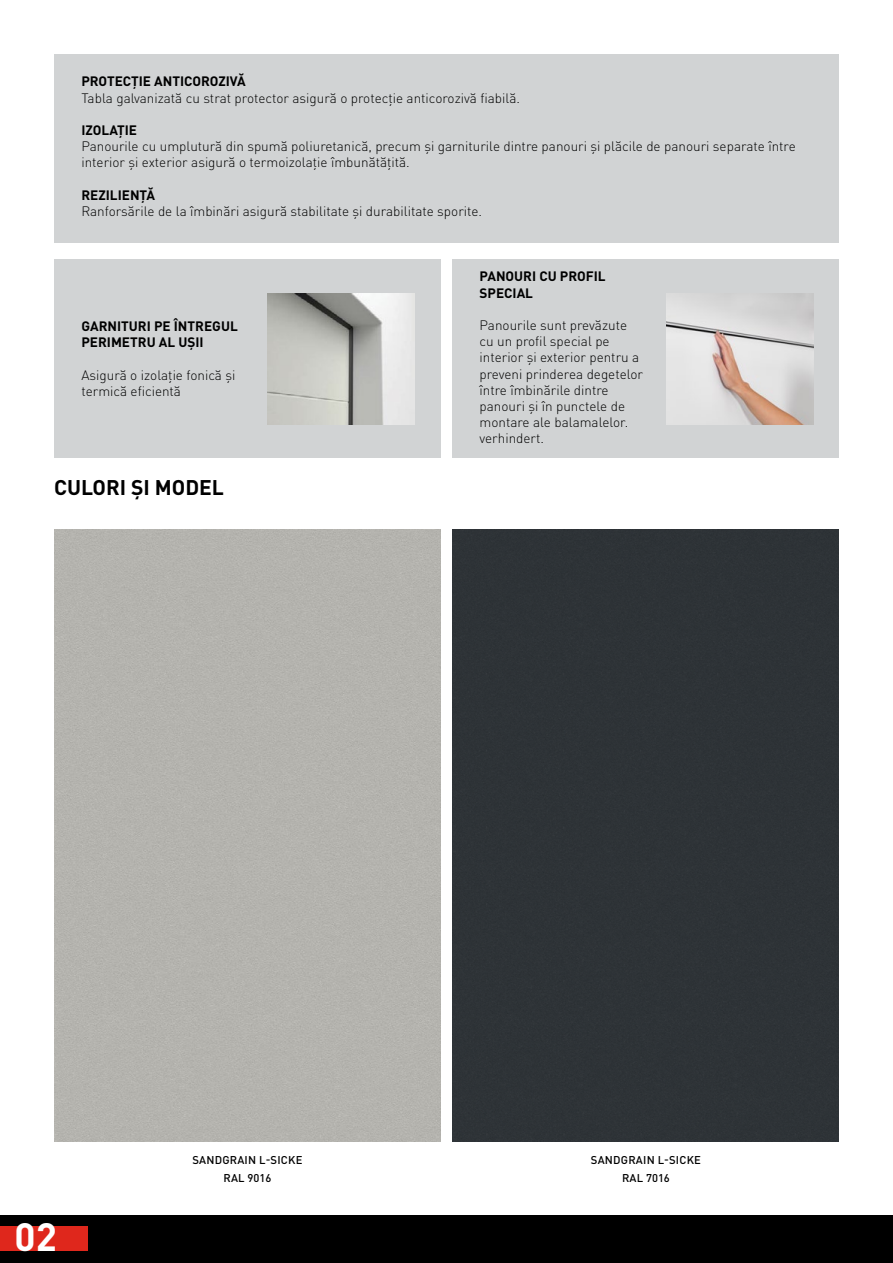
<style>
.page{position:relative;width:893px;height:1263px;background:#fff}
.page>*{position:absolute;margin:0;border:0;box-sizing:border-box;transform-origin:0 0}
.t1{font:700 39px "DIN Pro";color:#fff}
.t2{font:700 21px "DIN Pro";color:#000}
.t3{font:300 13.5px/16.2px "DIN Pro";color:#000}
.t4{font:700 13.5px/16.2px "DIN Pro";color:#000}
.t5{font:500 11.25px/18.3px "DIN Pro";letter-spacing:.02em;color:#000;text-align:center}
</style>
<div class="page">
<div style="left:55px;top:259px;width:386px;height:199px;background:#d1d3d4"></div>
<div style="left:453px;top:259px;width:386px;height:199px;background:#d1d3d4"></div>
<div style="left:54px;top:54px;width:785px;height:189px;background:#d1d3d4"></div>
<img style="left:666px;top:293px;width:147px;height:131px">
<img style="left:267px;top:293px;width:147px;height:131px">
<div style="left:0;top:1215px;width:893px;height:48px;background:#000"></div>
<div style="left:0;top:1226px;width:88px;height:25px;background:#df271c"></div>
<div style="left:54px;top:529px;width:386px;height:613px;background:#b4b3ae"></div>
<div style="left:452px;top:529px;width:387px;height:613px;background:#2e3337"></div>
<p class="t4" style="left:81px;top:72px;width:166px">PROTECȚIE ANTICOROZIVĂ</p>
<p class="t3" style="left:81px;top:88px;width:440px">Tabla galvanizată cu strat protector asigură o protecție anticorozivă fiabilă.</p>
<p class="t4" style="left:81px;top:120px;width:57px">IZOLAȚIE</p>
<p class="t3" style="left:81px;top:137px;width:716px">Panourile cu umplutură din spumă poliuretanică, precum și garniturile dintre panouri și plăcile de panouri separate între interior și exterior asigură o termoizolație îmbunătățită.</p>
<p class="t4" style="left:81px;top:185px;width:75px">REZILIENȚĂ</p>
<p class="t3" style="left:81px;top:202px;width:402px">Ranforsările de la îmbinări asigură stabilitate și durabilitate sporite.</p>
<p class="t4" style="left:81px;top:316px;width:158px">GARNITURI PE ÎNTREGUL<br>PERIMETRU AL UȘII</p>
<p class="t3" style="left:81px;top:366px;width:155px">Asigură o izolație fonică și termică eficientă</p>
<h2 class="t2" style="left:54px;top:470px;width:171px">CULORI ȘI MODEL</h2>
<p class="t4" style="left:480px;top:267px;width:128px">PANOURI CU PROFIL<br>SPECIAL</p>
<p class="t3" style="left:480px;top:316px;width:165px">Panourile sunt prevăzute cu un profil special pe interior și exterior pentru a preveni prinderea degetelor între îmbinările dintre panouri și în punctele de montare ale balamalelor. verhindert.</p>
<h1 class="t1" style="left:15px;top:1204px;width:44px">02</h1>
<p class="t5" style="left:192px;top:1149px;width:112px">SANDGRAIN L-SICKE<br>RAL 9016</p>
<p class="t5" style="left:591px;top:1149px;width:112px">SANDGRAIN L-SICKE<br>RAL 7016</p>
</div>
